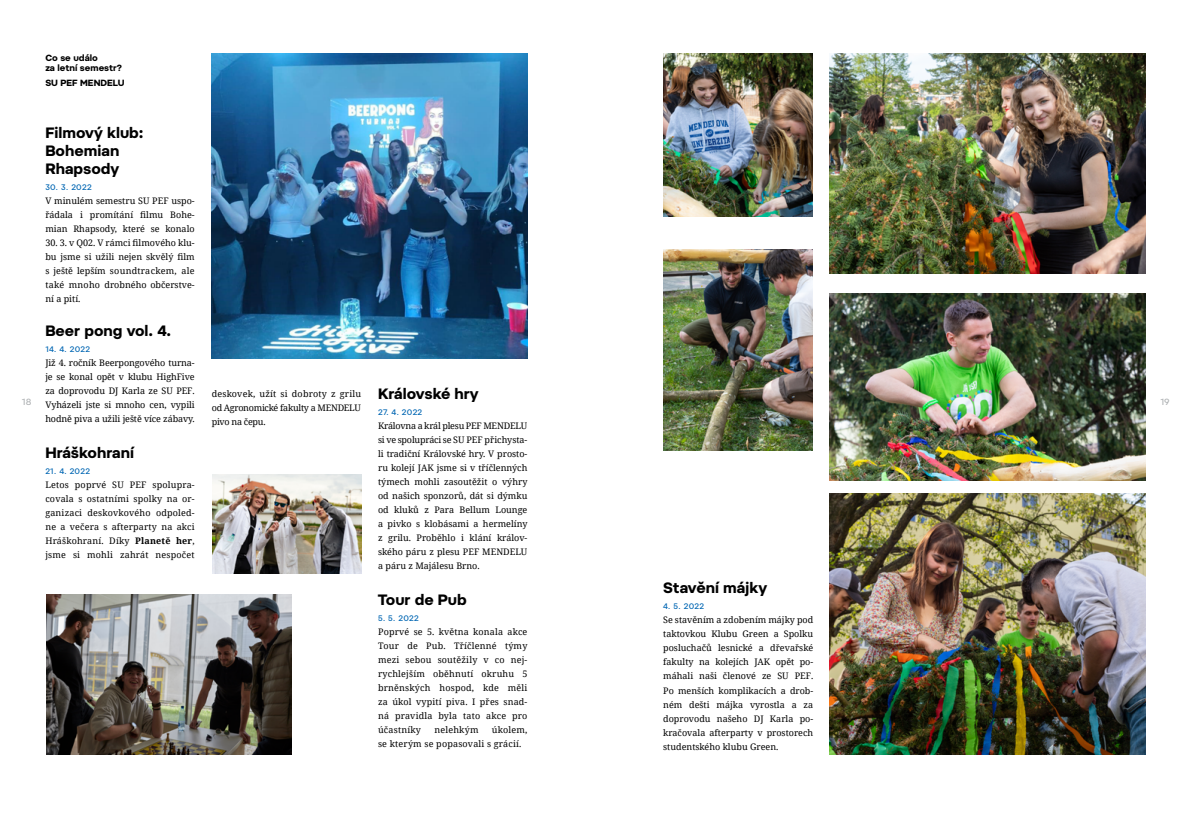
<style>
.page{position:relative;width:1191px;height:814px;background:#fff}
.page>*{position:absolute;margin:0;border:0;box-sizing:border-box;transform-origin:0 0}
.t1{font:700 15px/18px "Pepi";color:#000}
.t2{font:9px/14px "Noto Serif";color:#000;text-align:justify}
.t3{font:9px/14px "Noto Serif";letter-spacing:.02em;color:#000}
.t4{font:700 9px/10.8px "Pepi";color:#000}
.t5{font:500 9px "Pepi";color:#b1b4b6}
.t6{font:500 8px "Pepi";letter-spacing:.03em;color:#0066b3}
.s1{font-weight:700}
</style>
<div class="page">
<img style="left:211px;top:53px;width:316px;height:305px">
<img style="left:213px;top:475px;width:148px;height:98px">
<img style="left:46px;top:594px;width:245px;height:160px">
<img style="left:830px;top:54px;width:315px;height:219px">
<img style="left:830px;top:493px;width:315px;height:261px">
<img style="left:830px;top:293px;width:315px;height:188px">
<img style="left:663px;top:54px;width:150px;height:162px">
<img style="left:663px;top:250px;width:150px;height:200px">
<p class="t4" style="left:45px;top:52px;width:78px">Co se událo<br>za letní semestr?</p>
<p class="t4" style="left:45px;top:77px;width:81px">SU PEF MENDELU</p>
<h1 class="t1" style="left:45px;top:123px;width:100px">Filmový klub:<br>Bohemian<br>Rhapsody</h1>
<p class="t6" style="left:45px;top:182px;width:48px">30. 3. 2022</p>
<p class="t2" style="left:45px;top:193px;width:151px">V minulém semestru SU PEF uspo&shy;řádala i promítání filmu Bohe&shy;mian Rhapsody, které se konalo</p>
<p class="t2" style="left:45px;top:235px;width:151px">30. 3. v Q02. V rámci filmového klu&shy;bu jsme si užili nejen skvělý film s ještě lepším soundtrackem, ale také mnoho drobného občerstve&shy;ní a pití.</p>
<h1 class="t1" style="left:45px;top:321px;width:127px">Beer pong vol. 4.</h1>
<p class="t6" style="left:45px;top:344px;width:46px">14. 4. 2022</p>
<p class="t2" style="left:45px;top:355px;width:151px">Již 4. ročník Beerpongového turna&shy;je se konal opět v klubu HighFive za doprovodu DJ Karla ze SU PEF.<br>Vyházeli jste si mnoho cen, vypili hodně piva a užili ještě více zábavy.</p>
<h1 class="t1" style="left:45px;top:443px;width:90px">Hráškohraní</h1>
<p class="t6" style="left:45px;top:466px;width:46px">21. 4. 2022</p>
<p class="t2" style="left:45px;top:477px;width:151px">Letos poprvé SU PEF spolupra&shy;covala s ostatními spolky na or&shy;ganizaci deskovkového odpoled&shy;ne a večera s afterparty na akci Hráškohraní. Díky <span class="s1">Planetě her</span>, jsme si mohli zahrát nespočet</p>
<p class="t2" style="left:212px;top:386px;width:151px">deskovek, užít si dobroty z grilu od Agronomické fakulty a MENDELU pivo na čepu.</p>
<h1 class="t1" style="left:378px;top:384px;width:102px">Královské hry</h1>
<p class="t5" style="left:22px;top:396px;width:11px">18</p>
<p class="t5" style="left:1160px;top:396px;width:11px">19</p>
<p class="t6" style="left:378px;top:407px;width:46px">27. 4. 2022</p>
<p class="t2" style="left:378px;top:418px;width:151px">Královna a král plesu PEF MENDELU si ve spolupráci se SU PEF přichysta&shy;li tradiční Královské hry. V prosto&shy;ru kolejí JAK jsme si v tříčlenných týmech mohli zasoutěžit o výhry od našich sponzorů, dát si dýmku od kluků z Para Bellum Lounge a pivko s klobásami a hermelíny z grilu. Proběhlo i klání králov&shy;ského páru z plesu PEF MENDELU a páru z Majálesu Brno.</p>
<h1 class="t1" style="left:378px;top:590px;width:90px">Tour de Pub</h1>
<p class="t6" style="left:378px;top:613px;width:42px">5. 5. 2022</p>
<p class="t2" style="left:378px;top:624px;width:151px">Poprvé se 5. května konala akce Tour de Pub. Tříčlenné týmy mezi sebou soutěžily v co nej&shy;rychlejším oběhnutí okruhu 5 brněnských hospod, kde měli za úkol vypití piva. I přes snad&shy;ná pravidla byla tato akce pro účastníky</p>
<h1 class="t1" style="left:663px;top:578px;width:106px">Stavění májky</h1>
<p class="t6" style="left:663px;top:601px;width:42px">4. 5. 2022</p>
<p class="t2" style="left:663px;top:613px;width:152px">Se stavěním a zdobením májky pod taktovkou Klubu Green a Spolku posluchačů lesnické a dřevařské fakulty na kolejích JAK opět po&shy;máhali naši členové ze SU PEF.<br>Po menších komplikacích a drob&shy;ném dešti májka vyrostla a za doprovodu našeho DJ Karla po&shy;kračovala afterparty v prostorech studentského klubu Green.</p>
<p class="t3" style="left:378px;top:722px;width:151px;text-indent:114px">úkolem, se kterým se popasovali s grácií.</p>
<p class="t3" style="left:434px;top:722px;width:46px">nelehkým</p>
</div>
